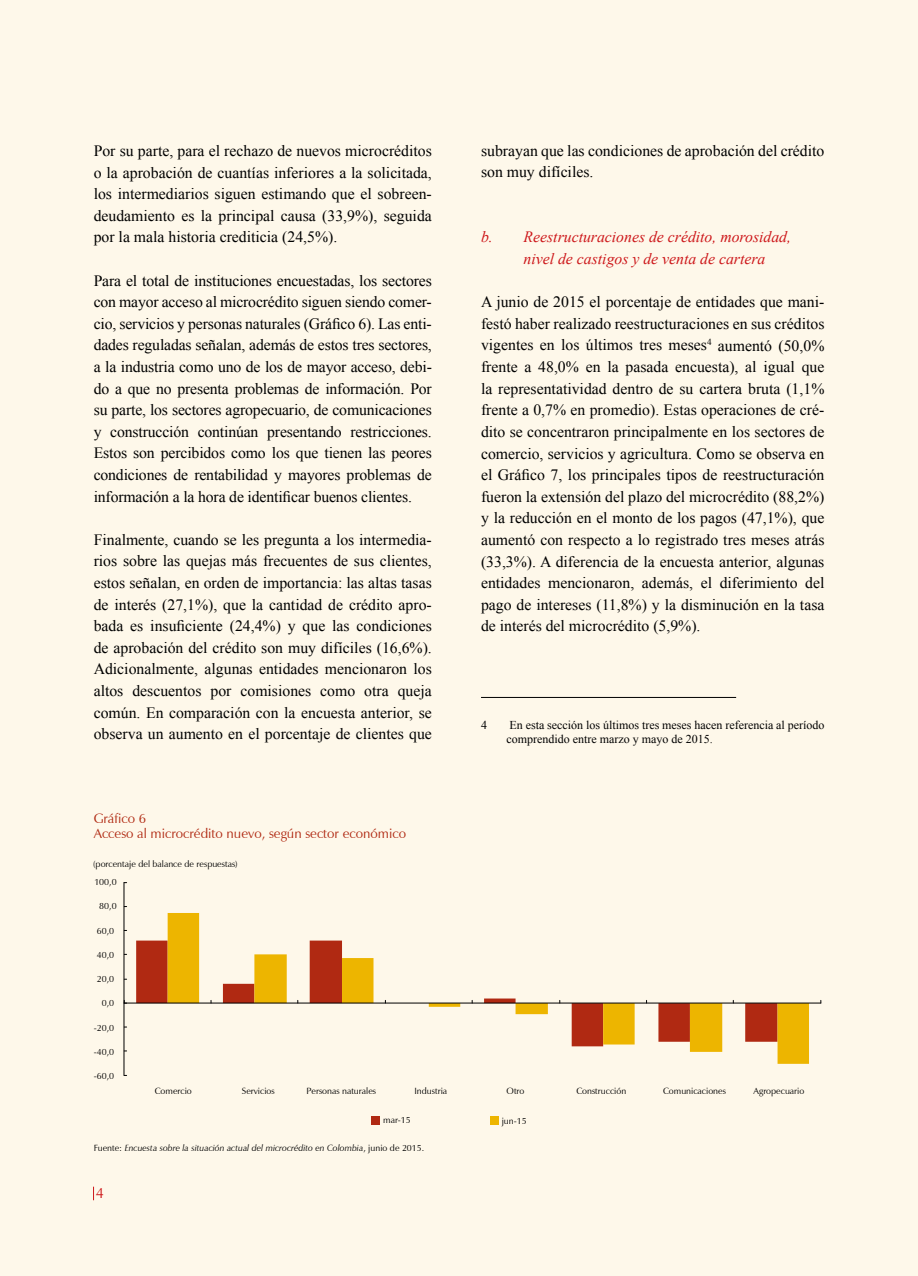
<style>
.page{position:relative;width:918px;height:1276px;background:#fff}
.page>*{position:absolute;margin:0;border:0;box-sizing:border-box;transform-origin:0 0}
.t1{font:15.75px/21.6px "Times New Roman";color:#000;text-align:justify}
.t2{font:italic 15.75px/21.6px "Times New Roman";color:#cd171a}
.t3{font:15px "Zapf Humanist 601 BT";color:#cd171a}
.t4{font:13.5px/15px "Zapf Humanist 601 BT";color:#b02912}
.t5{font:12px/14.4px "Times New Roman";color:#000}
.t6{font:9px "Zapf Humanist 601 BT";color:#000}
.t7{font:italic 9px "Zapf Humanist 601 BT";color:#000}
.s1{font-style:normal}
</style>
<div class="page">
<div style="left:0;top:0;width:917px;height:1276px;background:#fef8ea"></div>
<svg style="left:93px;top:1186px;width:1px;height:14px"></svg>
<hr style="left:481px;top:697px;width:255px;height:1px;background:#000">
<div style="left:371px;top:1116px;width:9px;height:8px;background:#b02912"></div>
<div style="left:490px;top:1116px;width:8px;height:8px;background:#edb500"></div>
<svg style="left:136px;top:940px;width:32px;height:64px;background:#b12f17"></svg>
<svg style="left:168px;top:913px;width:641px;height:150px"></svg>
<hr style="left:124px;top:882px;width:1px;height:193px;background:#000">
<hr style="left:124px;top:1002px;width:697px;height:1px;background:#000">
<p class="t1" style="left:94px;top:140px;width:340px">Por su parte, para el rechazo de nuevos microcréditos o la aprobación de cuantías inferiores a la solicitada, los intermediarios siguen estimando que el sobreen&shy;deudamiento es la principal causa (33,9%), seguida por la mala historia crediticia (24,5%).</p>
<p class="t1" style="left:94px;top:269px;width:340px">Para el total de instituciones encuestadas, los sectores con mayor acceso al microcrédito siguen siendo comer&shy;cio, servicios y personas naturales (Gráfico 6). Las enti&shy;dades reguladas señalan, además de estos tres sectores, a la industria como uno de los de mayor acceso, debi&shy;do a que no presenta problemas de información. Por su parte, los sectores agropecuario, de comunicaciones y construcción continúan presentando restricciones.<br>Estos son percibidos como los que tienen las peores condiciones de rentabilidad y mayores problemas de información a la hora de identificar buenos clientes.</p>
<p class="t1" style="left:94px;top:528px;width:340px">Finalmente, cuando se les pregunta a los intermedia&shy;rios sobre las quejas más frecuentes de sus clientes, estos señalan, en orden de importancia: las altas tasas de interés (27,1%), que la cantidad de crédito apro&shy;bada es insuficiente (24,4%) y que las condiciones de aprobación del crédito son muy difíciles (16,6%).<br>Adicionalmente, algunas entidades mencionaron los altos descuentos por comisiones como otra queja común. En comparación con la encuesta anterior, se observa un aumento en el porcentaje de clientes que</p>
<p class="t4" style="left:94px;top:810px;width:314px">Gráfico 6<br>Acceso al microcrédito nuevo, según sector económico</p>
<p class="t6" style="left:93px;top:858px;width:146px">(porcentaje del balance de respuestas)</p>
<p class="t6" style="left:94px;top:876px;width:24px">100,0</p>
<p class="t6" style="left:99px;top:900px;width:19px">80,0</p>
<p class="t6" style="left:97px;top:925px;width:19px">60,0</p>
<p class="t6" style="left:97px;top:949px;width:19px">40,0</p>
<p class="t6" style="left:97px;top:973px;width:19px">20,0</p>
<p class="t6" style="left:102px;top:997px;width:14px">0,0</p>
<p class="t6" style="left:94px;top:1022px;width:22px">-20,0</p>
<p class="t6" style="left:94px;top:1046px;width:22px">-40,0</p>
<p class="t6" style="left:94px;top:1070px;width:22px">-60,0</p>
<p class="t1" style="left:481px;top:140px;width:345px">subrayan que las condiciones de aprobación del crédito son muy difíciles.</p>
<p class="t2" style="left:524px;top:226px;width:269px;text-indent:-43px">b. Reestructuraciones de crédito, morosidad, nivel de castigos y de venta de cartera</p>
<p class="t1" style="left:481px;top:291px;width:345px">A junio de 2015 el porcentaje de entidades que mani&shy;festó haber realizado reestructuraciones en sus créditos vigentes en los últimos tres meses<sup>4</sup> aumentó (50,0% frente a 48,0% en la pasada encuesta), al igual que la representatividad dentro de su cartera bruta (1,1% frente a 0,7% en promedio). Estas operaciones de cré&shy;dito se concentraron principalmente en los sectores de comercio, servicios y agricultura. Como se observa en el Gráfico 7, los principales tipos de reestructuración fueron la extensión del plazo del microcrédito (88,2%) y la reducción en el monto de los pagos (47,1%), que aumentó con respecto a lo registrado tres meses atrás (33,3%). A diferencia de la encuesta anterior, algunas entidades mencionaron, además, el diferimiento del pago de intereses (11,8%) y la disminución en la tasa de interés del microcrédito (5,9%).</p>
<p class="t5" style="left:481px;top:717px;width:7px">4</p>
<p class="t5" style="left:507px;top:717px;width:319px">En esta sección los últimos tres meses hacen referencia al período comprendido entre marzo y mayo de 2015.</p>
<p class="t6" style="left:155px;top:1085px;width:39px">Comercio</p>
<p class="t6" style="left:242px;top:1085px;width:34px">Servicios</p>
<p class="t6" style="left:307px;top:1085px;width:71px">Personas naturales</p>
<p class="t6" style="left:414px;top:1085px;width:34px">Industria</p>
<p class="t6" style="left:507px;top:1085px;width:19px">Otro</p>
<p class="t6" style="left:576px;top:1085px;width:51px">Construcción</p>
<p class="t6" style="left:663px;top:1085px;width:64px">Comunicaciones</p>
<p class="t6" style="left:754px;top:1085px;width:52px">Agropecuario</p>
<p class="t6" style="left:383px;top:1114px;width:29px">mar-15</p>
<p class="t6" style="left:502px;top:1115px;width:27px">jun-15</p>
<p class="t7" style="left:94px;top:1142px;width:332px"><span class="s1">Fuente:</span> Encuesta sobre la situación actual del microcrédito en Colombia<span class="s1">, junio de 2015.</span></p>
<p class="t3" style="left:96px;top:1184px;width:10px">4</p>
</div>
